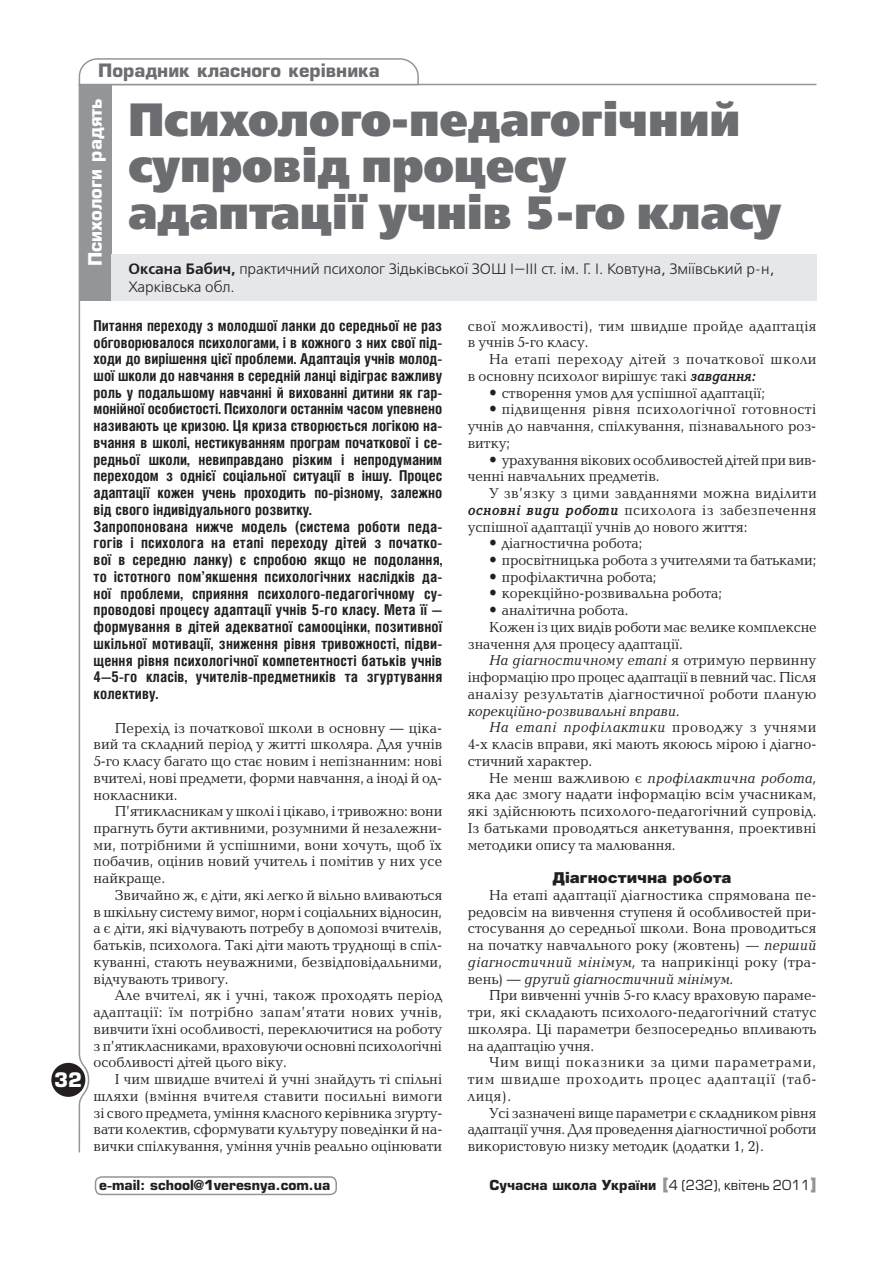
<style>
.page{position:relative;width:893px;height:1263px;background:#fff}
.page>*{position:absolute;margin:0;border:0;box-sizing:border-box;transform-origin:0 0}
.t1{font:46.5px/46.5px "Free Set Black C";color:#6c6d70;scale:.95 1}
.t2{font:700 19.5px "Europe";color:#fff}
.t3{font:700 18px "Europe";color:#6c6d70}
.t4{font:700 18px "Europe";color:#fff}
.t5{font:700 15px/16.8px "Helios Cond";color:#231f20}
.t6{font:15px/18px "Free Set C";color:#231f20}
.t7{font:900 15px "Helios";color:#231f20}
.t8{font:14.85px/16.8px "Baltica COT";color:#231f20;text-align:justify;scale:.95 1}
.t9{font:italic 14.85px "Baltica COT";letter-spacing:.01em;color:#231f20;scale:.95 1}
.t10{font:14.85px/16.8px "Baltica COT";letter-spacing:.025em;color:#231f20;scale:.95 1}
.t11{font:14.85px "Baltica COT";letter-spacing:.03em;color:#231f20;scale:.95 1}
.t12{font:14.85px "Baltica COT";letter-spacing:.02em;color:#231f20;scale:.95 1}
.t13{font:14.85px "Baltica COT";letter-spacing:.035em;color:#231f20;scale:.95 1}
.t14{font:italic 14.85px "Baltica COT";letter-spacing:.035em;color:#231f20;scale:.95 1}
.t15{font:700 13.5px "Europe";color:#231f20}
.s1{font-weight:700}
.s2{font-family:"Times New Roman";font-size:15px}
.s3{font-weight:700;font-style:italic}
.s4{font-style:normal}
.s5{font-style:italic}
.s6{font-size:16.5px;color:#939598}
.s7{font-weight:400}
</style>
<div class="page">
<hr style="left:79px;top:84px;width:737px;height:1px;background:#939598">
<div style="left:51px;top:1063px;width:34px;height:34px;background:#231f20;border-radius:50%"></div>
<div style="left:95px;top:1176px;width:242px;height:19px;border:2px solid #939598;border-radius:6px"></div>
<svg style="left:78px;top:58px;width:342px;height:1095px"></svg>
<div style="left:80px;top:85px;width:31px;height:216px;background:#939598"></div>
<div style="left:111px;top:254px;width:706px;height:47px;background:#e6e7e9"></div>
<p class="t3" style="left:98px;top:60px;width:283px">Порадник класного керівника</p>
<p class="t4" style="left:85px;top:266px;width:170px;rotate:-90deg">Психологи радять</p>
<h1 class="t1" style="left:128px;top:99px;width:688px">Психолого-педагогічний супровід процесу адаптації учнів 5‑го класу</h1>
<p class="t6" style="left:128px;top:261px;width:647px"><span class="s1">Оксана Бабич,</span> практичний психолог Зідьківської ЗОШ І—ІІІ ст. ім. Г. І. Ковтуна, Зміївський р‑н,<br>Харківська обл.</p>
<h2 class="t2" style="left:54px;top:1068px;width:30px">32</h2>
<p class="t5" style="left:94px;top:317px;width:350px">Питання переходу з молодшої ланки до середньої не раз обговорювалося психологами, і в кожного з них свої під&shy;ходи до вирішення цієї проблеми. Адаптація учнів молод&shy;шої школи до навчання в середній ланці відіграє важливу роль у подальшому навчанні й вихованні дитини як гар&shy;монійної особистості. Психологи останнім часом упевнено називають це кризою. Ця криза створюється логікою на&shy;вчання в школі, нестикуванням програм початкової і се&shy;редньої школи, невиправдано різким і непродуманим переходом з однієї соціальної ситуації в іншу. Процес адаптації кожен учень проходить по-різному, залежно від свого індивідуального розвитку.<br>Запропонована нижче модель (система роботи педа&shy;гогів і психолога на етапі переходу дітей з початко&shy;вої в середню ланку) є спробою якщо не подолання, то істотного пом’якшення психологічних наслідків да&shy;ної проблеми, сприяння психолого-педагогічному су&shy;проводові процесу адаптації учнів 5‑го класу. Мета її — формування в дітей адекватної самооцінки, позитивної шкільної мотивації, зниження рівня тривожності, підви&shy;щення рівня психологічної компетентності батьків учнів 4—5‑го класів, учителів-предметників та згуртування колективу.</p>
<p class="t8" style="left:94px;top:720px;width:369px;text-indent:21px">Перехід із початкової школи в основну — ціка‑ вий та складний період у житті школяра. Для учнів 5‑го класу багато що стає новим і непізнанним: нові вчителі, нові предмети, форми навчання, а іноді й од‑ нокласники.</p>
<p class="t8" style="left:94px;top:803px;width:369px;text-indent:21px">П’ятикласникам у школі і цікаво, і тривожно: вони прагнуть бути активними, розумними й незалежни‑ ми, потрібними й успішними, вони хочуть, щоб їх побачив, оцінив новий учитель і помітив у них усе найкраще.</p>
<p class="t8" style="left:94px;top:887px;width:369px;text-indent:21px">Звичайно ж, є діти, які легко й вільно вливаються в шкільну систему вимог, норм і соціальних відносин, а є діти, які відчувають потребу в допомозі вчителів, батьків, психолога. Такі діти мають труднощі в спіл‑ куванні, стають неуважними, безвідповідальними, відчувають тривогу.</p>
<p class="t8" style="left:94px;top:988px;width:369px;text-indent:21px">Але вчителі, як і учні, також проходять період адаптації: їм потрібно запам’ятати нових учнів, вивчити їхні особливості, переключитися на роботу з п’ятикласниками, враховуючи основні психологічні особливості дітей цього віку.</p>
<p class="t8" style="left:94px;top:1071px;width:369px;text-indent:21px">І чим швидше вчителі й учні знайдуть ті спільні шляхи (вміння вчителя ставити посильні вимоги зі свого предмета, уміння класного керівника згурту‑ вати колектив, сформувати культуру поведінки й на‑ вички спілкування, уміння учнів реально оцінювати</p>
<p class="t15" style="left:99px;top:1177px;width:232px">e<span class="s2">-</span>mail: school@1veresnya.com.ua</p>
<p class="t10" style="left:468px;top:318px;width:368px">свої можливості), тим швидше пройде адаптація в учнів 5‑го класу.</p>
<p class="t13" style="left:489px;top:351px;width:346px">На етапі переходу дітей з початкової школи</p>
<p class="t8" style="left:468px;top:368px;width:304px">в основну психолог вирішує такі <span class="s3">завдання:</span></p>
<p class="t8" style="left:502px;top:385px;width:279px">створення умов для успішної адаптації;</p>
<p class="t11" style="left:502px;top:402px;width:332px">підвищення рівня психологічної готовності</p>
<p class="t8" style="left:468px;top:418px;width:368px">учнів до навчання, спілкування, пізнавального роз‑</p>
<p class="t8" style="left:468px;top:435px;width:46px">витку;</p>
<p class="t8" style="left:502px;top:452px;width:333px">урахування вікових особливостей дітей при вив‑</p>
<p class="t8" style="left:468px;top:469px;width:203px">ченні навчальних предметів.</p>
<p class="t10" style="left:489px;top:485px;width:346px">У зв’язку з цими завданнями можна виділити</p>
<p class="t11" style="left:468px;top:502px;width:368px"><span class="s3">основні види роботи</span> психолога із забезпечення</p>
<p class="t8" style="left:468px;top:519px;width:296px">успішної адаптації учнів до нового життя:</p>
<p class="t8" style="left:502px;top:536px;width:150px">діагностична робота;</p>
<p class="t8" style="left:502px;top:552px;width:333px">просвітницька робота з учителями та батьками;</p>
<p class="t8" style="left:502px;top:569px;width:165px">профілактична робота;</p>
<p class="t8" style="left:502px;top:586px;width:233px">корекційно-розвивальна робота;</p>
<p class="t8" style="left:502px;top:602px;width:135px">аналітична робота.</p>
<p class="t8" style="left:489px;top:619px;width:346px">Кожен із цих видів роботи має велике комплексне</p>
<p class="t8" style="left:468px;top:636px;width:228px">значення для процесу адаптації.</p>
<p class="t9" style="left:489px;top:653px;width:346px">На діагностичному етапі <span class="s4">я отримую первинну</span></p>
<p class="t8" style="left:468px;top:669px;width:368px">інформацію про процес адаптації в певний час. Після</p>
<p class="t12" style="left:468px;top:686px;width:368px">аналізу результатів діагностичної роботи планую</p>
<p class="t9" style="left:468px;top:703px;width:225px">корекційно-розвивальні вправи.</p>
<p class="t14" style="left:489px;top:720px;width:346px">На етапі профілактики <span class="s4">проводжу з учнями</span></p>
<p class="t8" style="left:468px;top:736px;width:368px">4‑х класів вправи, які мають якоюсь мірою і діагно‑</p>
<p class="t8" style="left:468px;top:753px;width:133px">стичний характер.</p>
<p class="t9" style="left:489px;top:770px;width:346px"><span class="s4">Не менш важливою є</span> профілактична робота,</p>
<p class="t8" style="left:468px;top:787px;width:369px">яка дає змогу надати інформацію всім учасникам,</p>
<p class="t8" style="left:468px;top:803px;width:368px">які здійснюють психолого-педагогічний супровід.</p>
<p class="t8" style="left:468px;top:820px;width:368px">Із батьками проводяться анкетування, проективні</p>
<p class="t8" style="left:468px;top:837px;width:220px">методики опису та малювання.</p>
<p class="t7" style="left:553px;top:868px;width:180px">Діагностична робота</p>
<p class="t8" style="left:468px;top:887px;width:369px;text-indent:21px">На етапі адаптації діагностика спрямована пе‑ редовсім на вивчення ступеня й особливостей при‑ стосування до середньої школи. Вона проводиться на початку навчального року (жовтень) <span class="s5">— перший діагностичний мінімум,</span> та наприкінці року (тра‑ вень) — <span class="s5">другий діагностичний мінімум.</span></p>
<p class="t8" style="left:468px;top:988px;width:369px;text-indent:21px">При вивченні учнів 5‑го класу враховую параме‑ три, які складають психолого-педагогічний статус школяра. Ці параметри безпосередньо впливають на адаптацію учня.</p>
<p class="t8" style="left:468px;top:1055px;width:368px;text-indent:21px">Чим вищі показники за цими параметрами, тим швидше проходить процес адаптації (таб&shy;лиця).</p>
<p class="t8" style="left:468px;top:1105px;width:369px;text-indent:21px">Усі зазначені вище параметри є складником рівня адаптації учня. Для проведення діагностичної роботи використовую низку методик (додатки 1, 2).</p>
<p class="t15" style="left:489px;top:1176px;width:328px">Сучасна школа України <span class="s6">[</span><span class="s7">4 (232), квітень 2011</span><span class="s6">]</span></p>
</div>
